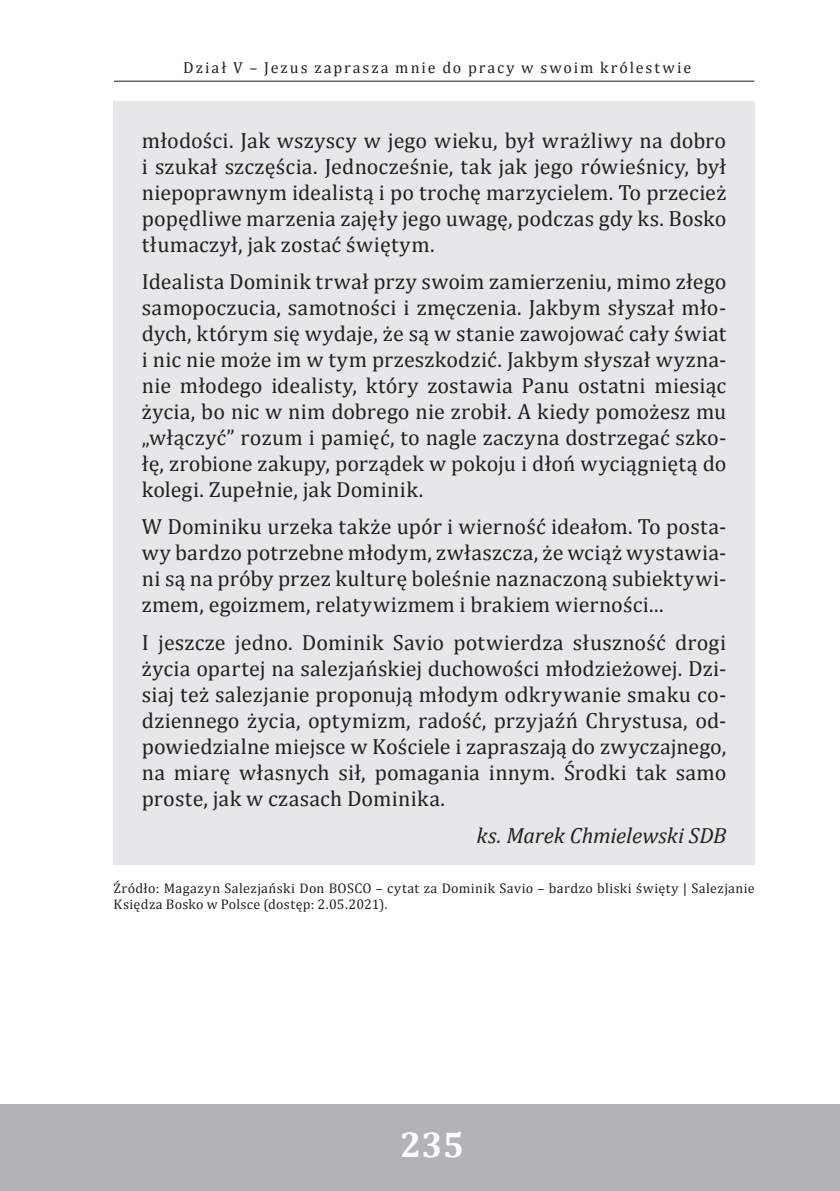
<style>
.page{position:relative;width:840px;height:1191px;background:#fff}
.page>*{position:absolute;margin:0;border:0;box-sizing:border-box;transform-origin:0 0}
.t1{font:700 36px "Cambria";color:#fff}
.t2{font:22px/26px "Cambria";letter-spacing:.01em;color:#231f20;text-align:justify}
.t3{font:italic 22px "Cambria";color:#231f20}
.t4{font:16px "Cambria";letter-spacing:.125em;color:#231f20}
.t5{font:14px/16.2px "Cambria";letter-spacing:.03em;color:#231f20}
</style>
<div class="page">
<hr style="left:0;top:1104px;width:1px;height:87px;background:#b2b3b7">
<div style="left:1px;top:1104px;width:838px;height:87px;background:#b2b3b7"></div>
<hr style="left:114px;top:81px;width:640px;height:1px;background:#231f20">
<div style="left:113px;top:102px;width:641px;height:763px;background:#e6e7e9"></div>
<p class="t4" style="left:183px;top:58px;width:509px">Dział V – Jezus zaprasza mnie do pracy w swoim królestwie</p>
<p class="t2" style="left:142px;top:127px;width:585px">młodości. Jak wszyscy w jego wieku, był wrażliwy na dobro i szukał szczęścia. Jednocześnie, tak jak jego rówieśnicy, był niepoprawnym idealistą i po trochę marzycielem. To przecież popędliwe marzenia zajęły jego uwagę, podczas gdy ks. Bosko tłumaczył, jak zostać świętym.</p>
<p class="t2" style="left:142px;top:268px;width:585px">Idealista Dominik trwał przy swoim zamierzeniu, mimo złego samopoczucia, samotności i zmęczenia. Jakbym słyszał mło&shy;dych, którym się wydaje, że są w stanie zawojować cały świat i nic nie może im w tym przeszkodzić. Jakbym słyszał wyzna&shy;nie młodego idealisty, który zostawia Panu ostatni miesiąc życia, bo nic w nim dobrego nie zrobił. A kiedy pomożesz mu „włączyć” rozum i pamięć, to nagle zaczyna dostrzegać szko&shy;łę, zrobione zakupy, porządek w pokoju i dłoń wyciągniętą do kolegi. Zupełnie, jak Dominik.</p>
<p class="t2" style="left:142px;top:514px;width:585px">W Dominiku urzeka także upór i wierność ideałom. To posta&shy;wy bardzo potrzebne młodym, zwłaszcza, że wciąż wystawia&shy;ni są na próby przez kulturę boleśnie naznaczoną subiektywi&shy;zmem, egoizmem, relatywizmem i brakiem wierności...</p>
<p class="t2" style="left:142px;top:629px;width:585px">I jeszcze jedno. Dominik Savio potwierdza słuszność drogi życia opartej na salezjańskiej duchowości młodzieżowej. Dzi&shy;siaj też salezjanie proponują młodym odkrywanie smaku co&shy;dziennego życia, optymizm, radość, przyjaźń Chrystusa, od&shy;powiedzialne miejsce w Kościele i zapraszają do zwyczajnego, na miarę własnych sił, pomagania innym. Środki tak samo proste, jak w czasach Dominika.</p>
<p class="t3" style="left:476px;top:820px;width:251px">ks. Marek Chmielewski SDB</p>
<p class="t5" style="left:113px;top:880px;width:642px">Źródło: Magazyn Salezjański Don BOSCO – cytat za Dominik Savio – bardzo bliski święty | Salezjanie<br>Księdza Bosko w Polsce (dostęp: 2.05.2021).</p>
<h1 class="t1" style="left:400px;top:1118px;width:65px">235</h1>
</div>
